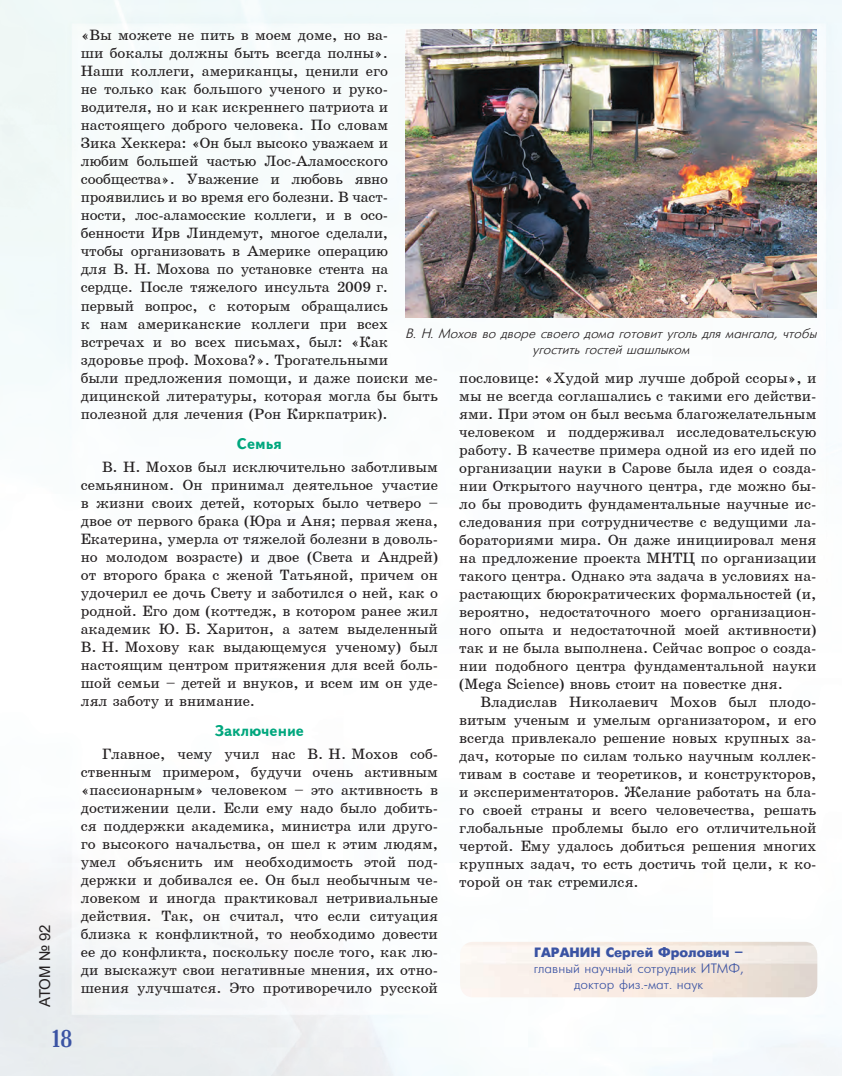
<style>
.page{position:relative;width:842px;height:1076px;background:#fff}
.page>*{position:absolute;margin:0;border:0;box-sizing:border-box;transform-origin:0 0}
.t1{font:24px "Bruskovaya Plain";color:#3a53a3}
.Основной_текст{font:15px/18px "School";color:#231f20;text-align:justify}
.Основной_текст-2{font:700 15px "Bukvarnaya";color:#00a77e}
.t2{font:15px "Arial";letter-spacing:-.025em;color:#231f20}
.Podpis_pod_foto{font:italic 13.5px/16.2px "Futuris";color:#231f20;text-align:center}
.Данные_автора{font:13.5px "Futuris";color:#3a53a3}
.Данные_автора-2{font:700 13.5px "Futuris";color:#3a53a3}
</style>
<div class="page">
<img style="left:0;top:0;width:842px;height:1076px">
<img style="left:405px;top:30px;width:411px;height:288px">
<img style="left:460px;top:942px;width:357px;height:55px">
<p class="t2" style="left:35px;top:1007px;width:84px;rotate:-90deg">АТОМ № 92</p>
<h1 class="t1" style="left:52px;top:1026px;width:22px">18</h1>
<p class="Основной_текст" style="left:81px;top:26px;width:359px;text-align:left">«Вы можете не пить в моем доме, но ва-<br>ши бокалы должны быть всегда полны».<br>Наши коллеги, американцы, ценили его<br>не только как большого ученого и руко&shy;водителя, но и как искреннего патриота и настоящего доброго человека. По словам<br>Зика Хеккера: «Он был высоко уважаем и любим большей частью Лос-Аламосского сообщества». Уважение и любовь явно проявились и во время его болезни. В част-<br>ности, лос-аламосские коллеги, и в осо&shy;бенности Ирв Линдемут, многое сделали,<br>чтобы организовать в Америке операцию<br>для В. Н. Мохова по установке стента на сердце. После тяжелого инсульта 2009 г. первый вопрос, с которым обращались<br>к нам американские коллеги при всех встречах и во всех письмах, был: «Как здоровье проф. Мохова?». Трогательными<br>были предложения помощи, и даже поиски ме&shy;дицинской литературы, которая могла бы быть полезной для лечения (Рон Киркпатрик).</p>
<p class="Основной_текст-2" style="left:237px;top:435px;width:47px">Семья</p>
<p class="Основной_текст" style="left:81px;top:457px;width:359px;text-indent:21px">В. Н. Мохов был исключительно заботливым семьянином. Он принимал деятельное участие в жизни своих детей, которых было четверо – двое от первого брака (Юра и Аня; первая жена, Екатерина, умерла от тяжелой болезни в доволь&shy;но молодом возрасте) и двое (Света и Андрей) от второго брака с женой Татьяной, причем он удочерил ее дочь Свету и заботился о ней, как о родной. Его дом (коттедж, в котором ранее жил академик Ю. Б. Харитон, а затем выделенный В. Н. Мохову как выдающемуся ученому) был настоящим центром притяжения для всей боль&shy;шой семьи – детей и внуков, и всем им он уде&shy;лял заботу и внимание.</p>
<p class="Основной_текст-2" style="left:215px;top:722px;width:91px">Заключение</p>
<p class="Основной_текст" style="left:81px;top:744px;width:359px;text-indent:21px">Главное, чему учил нас В. Н. Мохов соб&shy;ственным примером, будучи очень активным «пассионарным» человеком – это активность в достижении цели. Если ему надо было добить&shy;ся поддержки академика, министра или друго&shy;го высокого начальства, он шел к этим людям, умел объяснить им необходимость этой под&shy;держки и добивался ее. Он был необычным че&shy;ловеком и иногда практиковал нетривиальные действия. Так, он считал, что если ситуация близка к конфликтной, то необходимо довести ее до конфликта, поскольку после того, как лю&shy;ди выскажут свои негативные мнения, их отно&shy;шения улучшатся. Это противоречило русской</p>
<p class="Podpis_pod_foto" style="left:405px;top:326px;width:413px">В. Н. Мохов во дворе своего дома готовит уголь для мангала, чтобы угостить гостей шашлыком</p>
<p class="Основной_текст" style="left:459px;top:369px;width:359px">пословице: «Худой мир лучше доброй ссоры», и мы не всегда соглашались с такими его действи&shy;ями. При этом он был весьма благожелательным человеком и поддерживал исследовательскую работу. В качестве примера одной из его идей по организации науки в Сарове была идея о созда&shy;нии Открытого научного центра, где можно бы&shy;ло бы проводить фундаментальные научные ис&shy;следования при сотрудничестве с ведущими ла&shy;бораториями мира. Он даже инициировал меня на предложение проекта МНТЦ по организации такого центра. Однако эта задача в условиях на&shy;растающих бюрократических формальностей (и, вероятно, недостаточного моего организацион&shy;ного опыта и недостаточной моей активности) так и не была выполнена. Сейчас вопрос о созда&shy;нии подобного центра фундаментальной науки (Mega Science) вновь стоит на повестке дня.</p>
<p class="Основной_текст" style="left:459px;top:693px;width:359px;text-indent:21px">Владислав Николаевич Мохов был плодо&shy;витым ученым и умелым организатором, и его всегда привлекало решение новых крупных за&shy;дач, которые по силам только научным коллек&shy;тивам в составе и теоретиков, и конструкторов, и экспериментаторов. Желание работать на бла&shy;го своей страны и всего человечества, решать глобальные проблемы было его отличительной чертой. Ему удалось добиться решения многих крупных задач, то есть достичь той цели, к ко&shy;торой он так стремился.</p>
<p class="Данные_автора-2" style="left:534px;top:945px;width:211px">ГАРАНИН Сергей Фролович –</p>
<p class="Данные_автора" style="left:534px;top:961px;width:211px">главный научный сотрудник ИТМФ,</p>
<p class="Данные_автора" style="left:574px;top:978px;width:131px">доктор физ.-мат. наук</p>
</div>
